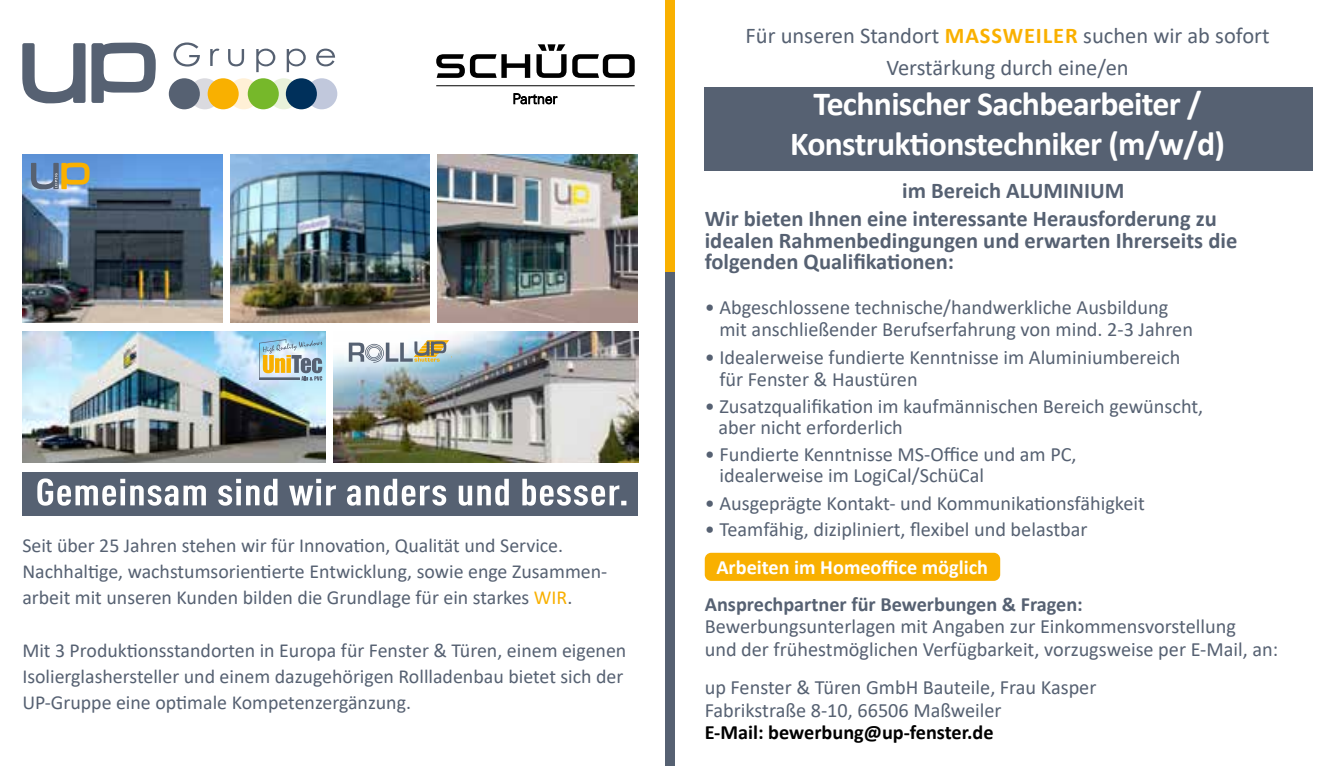
<style>
.page{position:relative;width:1340px;height:766px;background:#fff}
.page>*{position:absolute;margin:0;border:0;box-sizing:border-box;transform-origin:0 0}
.t1{font:700 33.75px/40.1px "Calibri";letter-spacing:-.02em;color:#fff;text-align:center}
.t2{font:700 22.5px/28.1px "Calibri";color:#566172}
.t3{font:22.5px/31.5px "Calibri";color:#566172;text-align:center}
.t4{font:20.25px/22.5px "Calibri";color:#566172}
.t5{font:700 20.25px "Calibri";color:#566172}
.t6{font:700 20.25px "Calibri";color:#000}
.t7{font:700 20.25px "Calibri";color:#fff}
.t8{font:19.8px/26.1px "Calibri";color:#566172}
.s1{color:#f9b000}
.s2{font-weight:700;color:#f9b000}
</style>
<div class="page">
<div style="left:704px;top:87px;width:609px;height:83px;background:#566172"></div>
<div style="left:665px;top:272px;width:10px;height:493px;background:#566172"></div>
<div style="left:665px;top:0;width:10px;height:272px;background:#f9b000"></div>
<svg style="left:513px;top:93px;width:44px;height:11px"></svg>
<hr style="left:436px;top:85px;width:198px;height:1px;background:#000">
<svg style="left:436px;top:54px;width:94px;height:24px"></svg>
<svg style="left:572px;top:54px;width:62px;height:24px"></svg>
<svg style="left:536px;top:44px;width:30px;height:34px"></svg>
<svg style="left:22px;top:43px;width:134px;height:60px"></svg>
<div style="left:306px;top:78px;width:31px;height:31px;background:#c1c8dc;border-radius:50%"></div>
<div style="left:189px;top:78px;width:31px;height:31px;background:#dadadf;border-radius:50%"></div>
<div style="left:228px;top:78px;width:31px;height:31px;background:#fff0d6;border-radius:50%"></div>
<div style="left:268px;top:78px;width:31px;height:31px;background:#e8f1da;border-radius:50%"></div>
<div style="left:286px;top:78px;width:31px;height:31px;background:#00305b;border-radius:50%"></div>
<div style="left:169px;top:78px;width:31px;height:31px;background:#566172;border-radius:50%"></div>
<div style="left:208px;top:78px;width:31px;height:31px;background:#f9b000;border-radius:50%"></div>
<div style="left:248px;top:78px;width:31px;height:31px;background:#76b82a;border-radius:50%"></div>
<svg style="left:173px;top:42px;width:27px;height:24px"></svg>
<svg style="left:210px;top:49px;width:9px;height:17px"></svg>
<svg style="left:228px;top:49px;width:16px;height:17px"></svg>
<svg style="left:256px;top:49px;width:19px;height:23px"></svg>
<svg style="left:287px;top:49px;width:19px;height:23px"></svg>
<svg style="left:316px;top:49px;width:19px;height:17px"></svg>
<div style="left:704px;top:552px;width:296px;height:28px;background:#f9b000;border-radius:6px"></div>
<img style="left:22px;top:331px;width:304px;height:132px">
<img style="left:333px;top:331px;width:305px;height:132px">
<img style="left:230px;top:154px;width:200px;height:169px">
<img style="left:438px;top:154px;width:199px;height:169px">
<div style="left:22px;top:472px;width:615px;height:43px;background:#566172"></div>
<svg style="left:37px;top:478px;width:589px;height:27px"></svg>
<svg style="left:259px;top:339px;width:63px;height:41px"></svg>
<svg style="left:349px;top:340px;width:103px;height:22px"></svg>
<img style="left:22px;top:154px;width:200px;height:169px">
<svg style="left:31px;top:163px;width:59px;height:26px"></svg>
<p class="t8" style="left:22px;top:532px;width:586px">Seit über 25 Jahren stehen wir für Innovation, Qualität und Service.<br>Nachhaltige, wachstumsorientierte Entwicklung, sowie enge Zusammen&shy;arbeit mit unseren Kunden bilden die Grundlage für ein starkes <span class="s1">WIR</span>.</p>
<p class="t8" style="left:22px;top:636px;width:605px">Mit 3 Produktionsstandorten in Europa für Fenster &amp; Türen, einem eigenen<br>Isolierglashersteller und einem dazugehörigen Rollladenbau bietet sich der<br>UP-Gruppe eine optimale Kompetenzergänzung.</p>
<p class="t3" style="left:745px;top:20px;width:525px">Für unseren Standort <span class="s2">MASSWEILER</span> suchen wir ab sofort<br>Verstärkung durch eine/en</p>
<h1 class="t1" style="left:790px;top:83px;width:436px">Technischer Sachbearbeiter /<br>Konstruktionstechniker (m/w/d)</h1>
<p class="t2" style="left:704px;top:176px;width:513px;text-indent:197px">im Bereich ALUMINIUM<br>Wir bieten Ihnen eine interessante Herausforderung zu</p>
<p class="t2" style="left:704px;top:229px;width:534px;line-height:21.4px">idealen Rahmenbedingungen und erwarten Ihrerseits die folgenden Qualifikationen:</p>
<p class="t4" style="left:719px;top:295px;width:475px;text-indent:-15px">• Abgeschlossene technische/handwerkliche Ausbildung mit anschließender Berufserfahrung von mind. 2-3 Jahren</p>
<p class="t4" style="left:719px;top:345px;width:462px;text-indent:-15px">• Idealerweise fundierte Kenntnisse im Aluminiumbereich für Fenster &amp; Haustüren</p>
<p class="t4" style="left:718px;top:395px;width:486px;line-height:20.9px;text-indent:-14px">• Zusatzqualifikation im kaufmännischen Bereich gewünscht, aber nicht erforderlich</p>
<p class="t4" style="left:719px;top:443px;width:358px;line-height:20.9px;text-indent:-15px">• Fundierte Kenntnisse MS-Office und am PC, idealerweise im LogiCal/SchüCal</p>
<p class="t4" style="left:704px;top:491px;width:442px">• Ausgeprägte Kontakt- und Kommunikationsfähigkeit</p>
<p class="t4" style="left:704px;top:517px;width:384px">• Teamfähig, dizipliniert, flexibel und belastbar</p>
<p class="t7" style="left:716px;top:553px;width:273px">Arbeiten im Homeoffice möglich</p>
<p class="t5" style="left:704px;top:589px;width:379px">Ansprechpartner für Bewerbungen &amp; Fragen:</p>
<p class="t4" style="left:704px;top:614px;width:575px">Bewerbungsunterlagen mit Angaben zur Einkommensvorstellung<br>und der frühestmöglichen Verfügbarkeit, vorzugsweise per E-Mail, an:</p>
<p class="t4" style="left:704px;top:675px;width:393px">up Fenster &amp; Türen GmbH Bauteile, Frau Kasper<br>Fabrikstraße 8-10, 66506 Maßweiler</p>
<p class="t6" style="left:704px;top:717px;width:290px">E-Mail: bewerbung@up-fenster.de</p>
</div>
